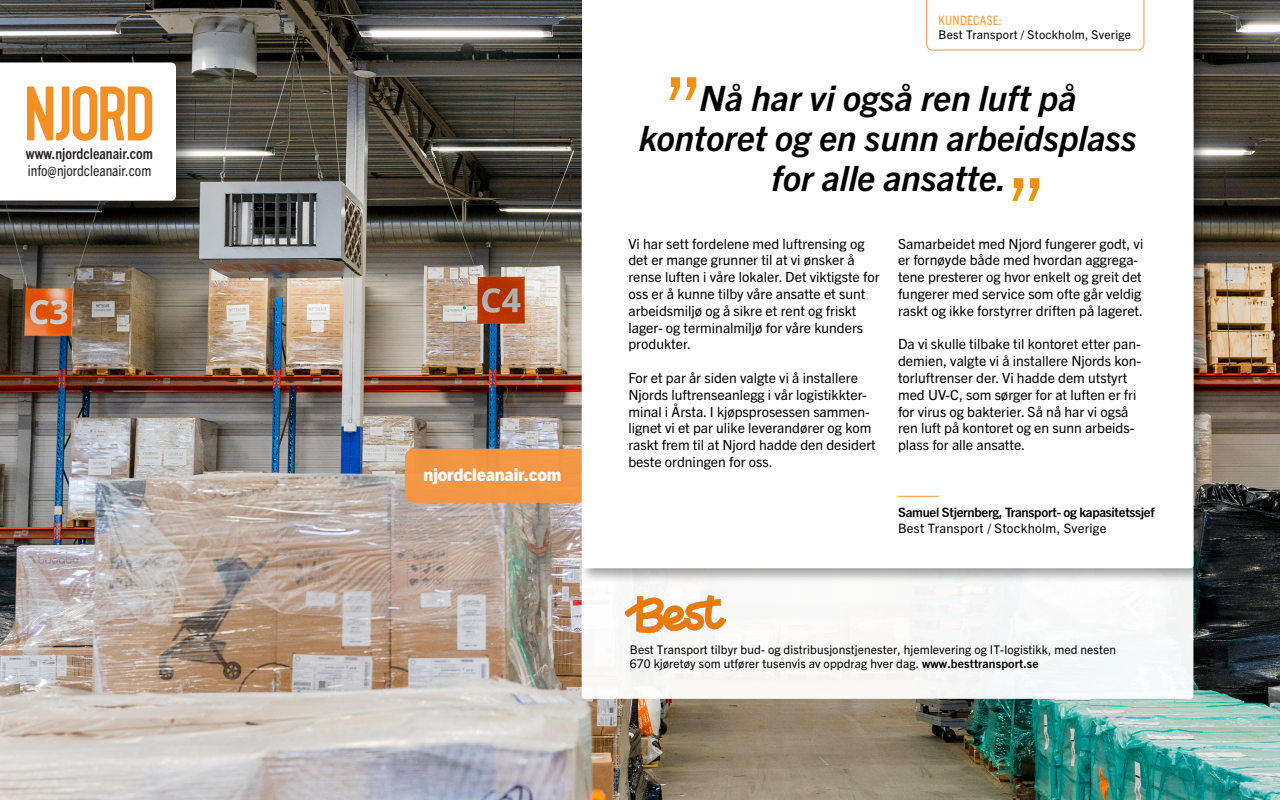
<style>
.page{position:relative;width:1280px;height:800px;background:#fff}
.page>*{position:absolute;margin:0;border:0;box-sizing:border-box;transform-origin:0 0}
.t1{font:84.5px "Trade Gothic Next LT Pro";color:#f08f11}
.t2{font:italic 700 35px/40px "Trade Gothic Next LT Pro";color:#000;text-align:center}
.t3{font:800 17.6px "Trade Gothic Next LT Pro";letter-spacing:-.01em;color:#fff}
.t4{font:condensed 15px/16.7px "Trade Gothic Next LT Pro";color:#231f20}
.t5{font:14px/16.8px "Trade Gothic Next LT Pro";color:#000}
.t6{font:700 13px/15.6px "Trade Gothic Next LT Pro";letter-spacing:-.02em;color:#000}
.t7{font:condensed 13px "Trade Gothic Next LT Pro";letter-spacing:.02em;color:#f93}
.t8{font:12px/14.4px "Trade Gothic Next LT Pro";letter-spacing:.01em;color:#000}
.s1{font-weight:700}
.s2{font-weight:400}
</style>
<div class="page">
<img style="left:0;top:0;width:1280px;height:800px">
<div style="left:405px;top:449px;width:247px;height:54px;background:#f79641;border-radius:9px"></div>
<div style="left:582px;top:111px;width:611px;height:588px;background:#fff;border-radius:3px"></div>
<div style="left:579px;top:0;width:630px;height:584px;background:#000;opacity:.36"></div>
<svg style="left:582px;top:0;width:612px;height:568px"></svg>
<svg style="left:926px;top:0;width:218px;height:50px"></svg>
<hr style="left:898px;top:496px;width:41px;height:1px;background:#f79641">
<div style="left:0;top:57px;width:202px;height:170px;background:#000;opacity:.36"></div>
<svg style="left:0;top:63px;width:176px;height:138px"></svg>
<img style="left:625px;top:595px;width:100px;height:37px">
<p class="t4" style="left:26px;top:144px;width:129px"><span class="s1">www.njordcleanair.com </span>info@njordcleanair.com</p>
<p class="t3" style="left:423px;top:462px;width:140px">njordcleanair.com</p>
<p class="t7" style="left:939px;top:11px;width:65px">KUNDECASE:</p>
<p class="t8" style="left:939px;top:27px;width:194px">Best Transport / Stockholm, Sverige</p>
<p class="t1" style="left:663px;top:48px;width:41px">”</p>
<p class="t2" style="left:639px;top:76px;width:499px">Nå har vi også ren luft på kontoret og en sunn arbeidsplass for alle ansatte.</p>
<p class="t1" style="left:1006px;top:149px;width:41px">”</p>
<p class="t5" style="left:628px;top:234px;width:253px">Vi har sett fordelene med luftrensing og det er mange grunner til at vi ønsker å rense luften i våre lokaler. Det viktigste for oss er å kunne tilby våre ansatte et sunt arbeidsmiljø og å sikre et rent og friskt lager- og terminalmiljø for våre kunders produkter.</p>
<p class="t5" style="left:628px;top:369px;width:249px">For et par år siden valgte vi å installere Njords luftrenseanlegg i vår logistikkter&shy;minal i Årsta. I kjøpsprosessen sammen&shy;lignet vi et par ulike leverandører og kom raskt frem til at Njord hadde den desidert beste ordningen for oss.</p>
<p class="t5" style="left:898px;top:234px;width:247px">Samarbeidet med Njord fungerer godt, vi er fornøyde både med hvordan aggrega&shy;tene presterer og hvor enkelt og greit det fungerer med service som ofte går veldig raskt og ikke forstyrrer driften på lageret.</p>
<p class="t5" style="left:898px;top:335px;width:244px">Da vi skulle tilbake til kontoret etter pan&shy;demien, valgte vi å installere Njords kon&shy;torluftrenser der. Vi hadde dem utstyrt med UV-C, som sørger for at luften er fri for virus og bakterier. Så nå har vi også ren luft på kontoret og en sunn arbeids&shy;plass for alle ansatte.</p>
<p class="t6" style="left:898px;top:504px;width:258px">Samuel Stjernberg, Transport- og kapasitetssjef<br><span class="s2">Best Transport / Stockholm, Sverige</span></p>
<p class="t8" style="left:630px;top:641px;width:488px">Best Transport tilbyr bud- og distribusjonstjenester, hjemlevering og IT-logistikk, med nesten<br>670 kjøretøy som utfører tusenvis av oppdrag hver dag. <span class="s1">www.besttransport.se</span></p>
</div>
